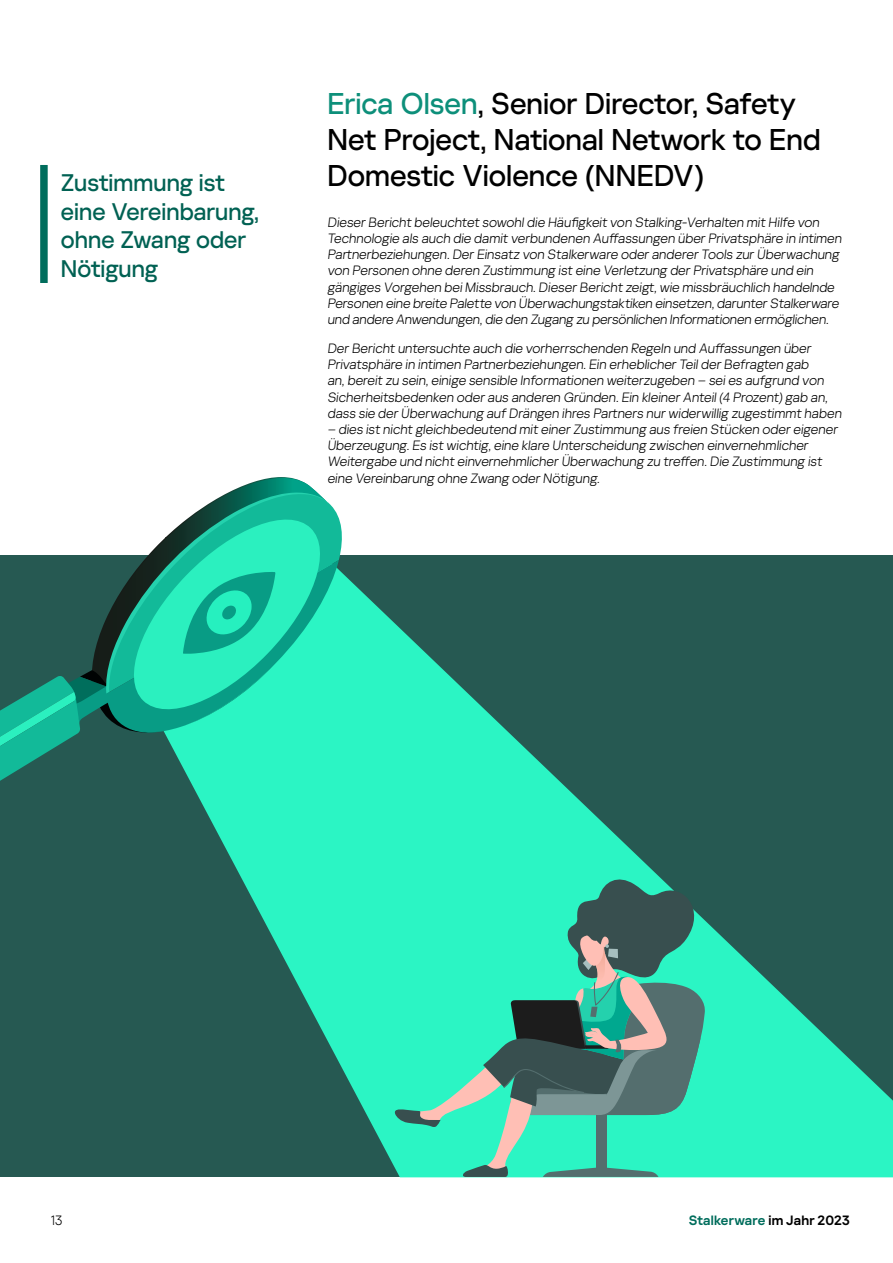
<style>
.page{position:relative;width:893px;height:1263px;background:#fff}
.page>*{position:absolute;margin:0;border:0;box-sizing:border-box;transform-origin:0 0}
.t1{font:500 30px/36px "Kaspersky Sans Display";color:#000}
.t2{font:500 24px/28.5px "Kaspersky Sans Display";color:#016153}
.t3{font:300 13.5px/16.2px "Kaspersky Sans Display";color:#000}
.t4{font:600 13.5px "Kaspersky Sans Display";letter-spacing:.015em;color:#006d5c}
.s1{color:#0d8f7a}
.s2{color:#000}
</style>
<div class="page">
<div style="left:0;top:555px;width:892px;height:622px;background:#265952"></div>
<svg style="left:197px;top:555px;width:696px;height:622px"></svg>
<svg style="left:393px;top:874px;width:314px;height:303px;background:#3ebfa0"></svg>
<svg style="left:245px;top:477px;width:100px;height:216px"></svg>
<svg style="left:0;top:560px;width:339px;height:235px"></svg>
<svg style="left:104px;top:485px;width:227px;height:208px"></svg>
<div style="left:40px;top:165px;width:8px;height:118px;background:#006d5c"></div>
<h2 class="t2" style="left:61px;top:167px;width:200px">Zustimmung ist eine Vereinbarung, ohne Zwang oder<br>Nötigung</h2>
<h1 class="t1" style="left:327px;top:83px;width:495px"><span class="s1">Erica Olsen</span>, Senior Director, Safety<br>Net Project, National Network to End<br>Domestic Violence (NNEDV)</h1>
<p class="t3" style="left:327px;top:213px;width:518px">Dieser Bericht beleuchtet sowohl die Häufigkeit von Stalking-Verhalten mit Hilfe von Technologie als auch die damit verbundenen Auffassungen über Privatsphäre in intimen Partnerbeziehungen. Der Einsatz von Stalkerware oder anderer Tools zur Überwachung von Personen ohne deren Zustimmung ist eine Verletzung der Privatsphäre und ein gängiges Vorgehen bei Missbrauch. Dieser Bericht zeigt, wie missbräuchlich handelnde Personen eine breite Palette von Überwachungstaktiken einsetzen,darunter Stalkerware und andere Anwendungen,die den Zugang zu persönlichen Informationen ermöglichen.</p>
<p class="t3" style="left:327px;top:339px;width:518px">Der Bericht untersuchte auch die vorherrschenden Regeln und Auffassungen über Privatsphäre in intimen Partnerbeziehungen. Ein erheblicher Teil der Befragten gab<br>an, bereit zu sein, einige sensible Informationen weiterzugeben – sei es aufgrund von Sicherheitsbedenken oder aus anderen Gründen. Ein kleiner Anteil (4 Prozent) gab an, dass sie der Überwachung auf Drängen ihres Partners nur widerwillig zugestimmt haben</p>
<p class="t3" style="left:327px;top:420px;width:514px">– dies ist nicht gleichbedeutend mit einer Zustimmung aus freien Stücken oder eigener Überzeugung. Es ist wichtig, eine klare Unterscheidung zwischen einvernehmlicher Weitergabe und nicht einvernehmlicher Überwachung zu treffen. Die Zustimmung ist eine Vereinbarung ohne Zwang oder Nötigung.</p>
<p class="t3" style="left:51px;top:1211px;width:13px">13</p>
<p class="t4" style="left:689px;top:1210px;width:163px">Stalkerware <span class="s2">im Jahr 2023</span></p>
</div>
